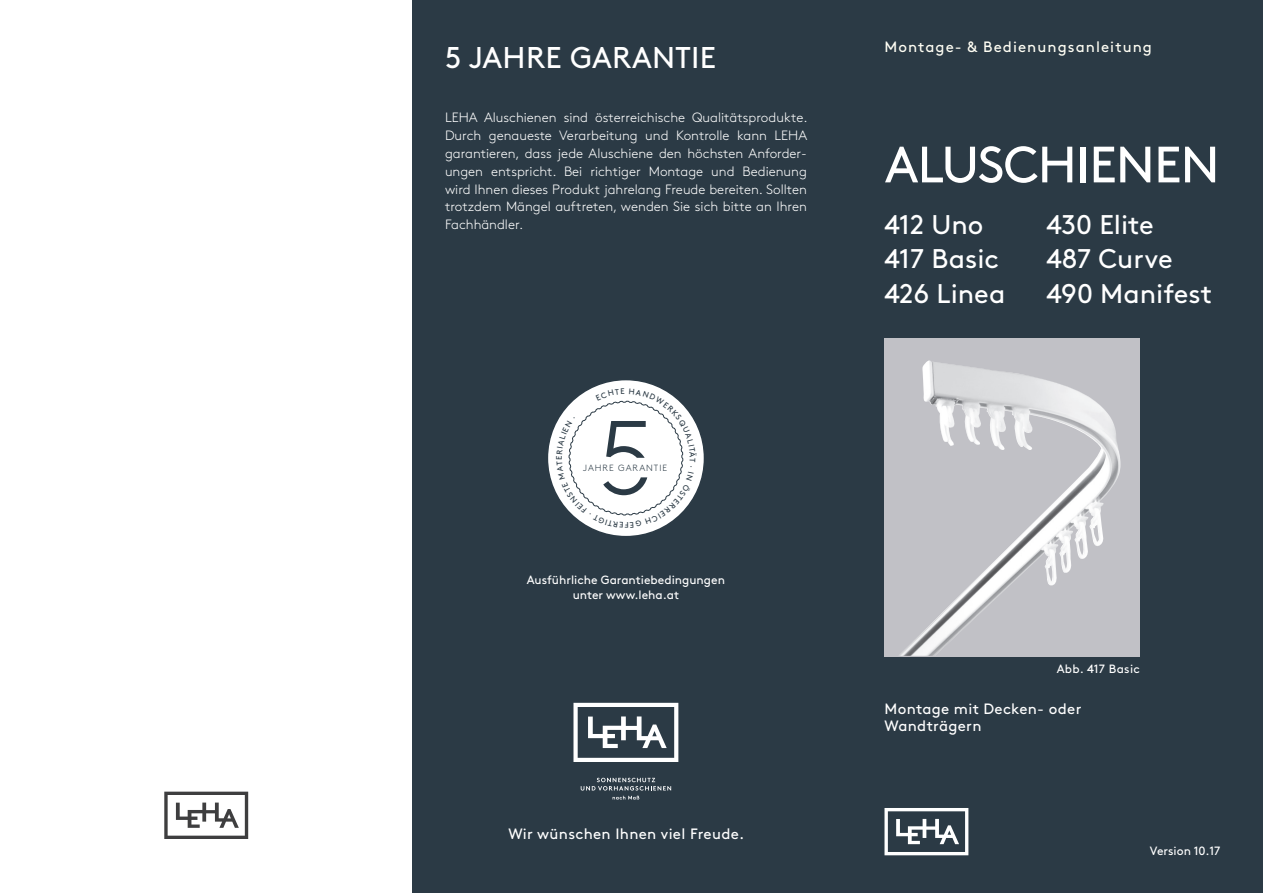
<style>
.page{position:relative;width:1263px;height:893px;background:#fff}
.page>*{position:absolute;margin:0;border:0;box-sizing:border-box;transform-origin:0 0}
.t1{font:51px "Brown Pro";letter-spacing:-.02em;color:#fff}
.t2{font:30px "Brown Pro";letter-spacing:.01em;color:#fff}
.t3{font:27px "Brown Pro";color:#fff}
.t4{font:15px/16.6px "Brown Pro";letter-spacing:.02em;color:#fff}
.t5{font:15px "Brown Pro";letter-spacing:.07em;color:#fffef4}
.t6{font:300 13.5px/18px "Brown Pro";color:#fff;text-align:justify}
.t7{font:12px/14.4px "Brown Pro";color:#fff;text-align:center}
.t8{font:12px "Brown Pro";letter-spacing:.02em;color:#fff}
.t9{font:300 9px "Brown Pro";letter-spacing:.11em;color:#2b3a45}
</style>
<div class="page">
<div style="left:838px;top:0;width:425px;height:893px;background:#2b3a45"></div>
<div style="left:412px;top:0;width:426px;height:893px;background:#2b3a45"></div>
<svg style="left:884px;top:808px;width:84px;height:47px"></svg>
<svg style="left:573px;top:703px;width:105px;height:59px"></svg>
<svg style="left:581px;top:778px;width:90px;height:12px"></svg>
<svg style="left:612px;top:796px;width:27px;height:3px"></svg>
<div style="left:884px;top:338px;width:256px;height:319px;background:#c1c1c6"></div>
<img style="left:899px;top:366px;width:202px;height:290px">
<svg style="left:164px;top:792px;width:84px;height:47px"></svg>
<svg style="left:548px;top:380px;width:156px;height:156px"></svg>
<h2 class="t2" style="left:445px;top:34px;width:273px">5 JAHRE GARANTIE</h2>
<p class="t6" style="left:445px;top:107px;width:364px">LEHA Aluschienen sind österreichische Qualitätsprodukte.<br>Durch genaueste Verarbeitung und Kontrolle kann LEHA garantieren, dass jede Aluschiene den höchsten Anforder&shy;ungen entspricht. Bei richtiger Montage und Bedienung wird Ihnen dieses Produkt jahrelang Freude bereiten. Sollten trotzdem Mängel auftreten, wenden Sie sich bitte an Ihren Fachhändler.</p>
<p class="t9" style="left:583px;top:461px;width:85px">JAHRE GARANTIE</p>
<p class="t7" style="left:527px;top:572px;width:200px">Ausführliche Garantiebedingungen unter www.leha.at</p>
<p class="t4" style="left:508px;top:824px;width:237px">Wir wünschen Ihnen viel Freude.</p>
<p class="t5" style="left:884px;top:35px;width:269px">Montage- &amp; Bedienungsanleitung</p>
<h1 class="t1" style="left:885px;top:126px;width:336px">ALUSCHIENEN</h1>
<h3 class="t3" style="left:884px;top:204px;width:100px">412 Uno</h3>
<h3 class="t3" style="left:1046px;top:204px;width:109px">430 Elite</h3>
<h3 class="t3" style="left:884px;top:238px;width:116px">417 Basic</h3>
<h3 class="t3" style="left:1046px;top:238px;width:128px">487 Curve</h3>
<h3 class="t3" style="left:884px;top:273px;width:122px">426 Linea</h3>
<h3 class="t3" style="left:1046px;top:273px;width:167px">490 Manifest</h3>
<p class="t8" style="left:1057px;top:660px;width:85px">Abb. 417 Basic</p>
<p class="t4" style="left:884px;top:699px;width:198px">Montage mit Decken- oder<br>Wandträgern</p>
<p class="t7" style="left:1150px;top:843px;width:72px">Version 10.17</p>
</div>
